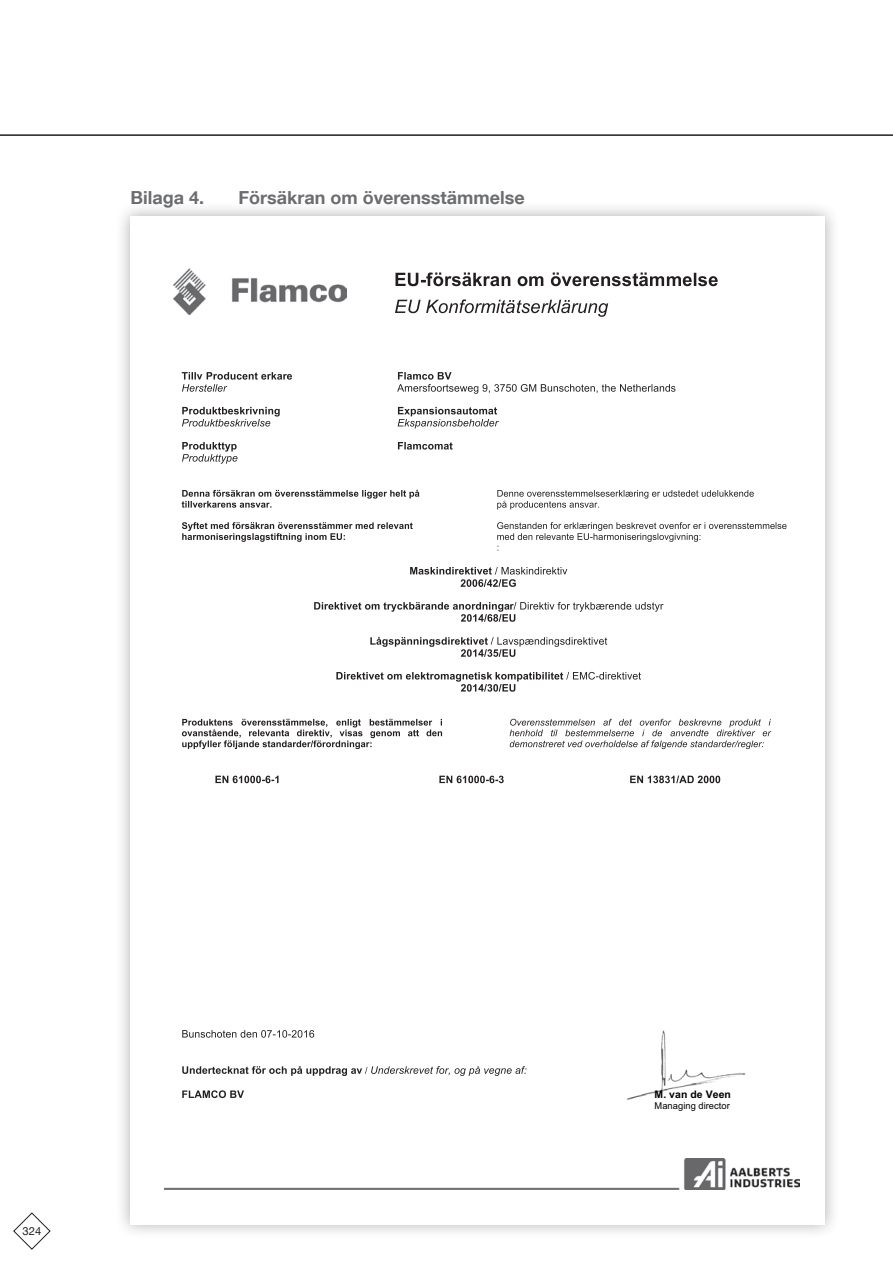
<style>
.page{position:relative;width:893px;height:1263px;background:#fff}
.page>*{position:absolute;margin:0;border:0;box-sizing:border-box;transform-origin:0 0}
.t1{font:700 18px "Helvetica Neue LT Com";color:#6c6d70}
.t2{font:11.25px "Helvetica Neue LT Com";color:#231f20}
.t3{font:700 10.5px "Arial";letter-spacing:.005em;color:#000}
.t4{font:9.3px "Arial";letter-spacing:.005em;color:#000}
</style>
<div class="page">
<svg style="left:13px;top:1212px;width:38px;height:38px"></svg>
<div style="left:115px;top:200px;width:725px;height:1040px;background:#231f20;opacity:.35"></div>
<div style="left:131px;top:216px;width:694px;height:1008px;background:#fff"></div>
<img style="left:173px;top:269px;width:173px;height:45px">
<img style="left:165px;top:1158px;width:635px;height:31px">
<svg style="left:395px;top:272px;width:115px;height:14px"></svg>
<svg style="left:518px;top:276px;width:25px;height:10px"></svg>
<svg style="left:551px;top:272px;width:167px;height:14px"></svg>
<svg style="left:395px;top:299px;width:213px;height:18px"></svg>
<svg style="left:182px;top:372px;width:110px;height:20px"></svg>
<svg style="left:397px;top:372px;width:278px;height:22px"></svg>
<svg style="left:182px;top:407px;width:98px;height:19px"></svg>
<svg style="left:398px;top:407px;width:101px;height:21px"></svg>
<svg style="left:398px;top:442px;width:55px;height:8px"></svg>
<svg style="left:182px;top:442px;width:55px;height:22px"></svg>
<svg style="left:182px;top:490px;width:237px;height:18px"></svg>
<svg style="left:182px;top:522px;width:231px;height:20px"></svg>
<svg style="left:497px;top:490px;width:257px;height:19px"></svg>
<svg style="left:497px;top:522px;width:290px;height:29px"></svg>
<svg style="left:410px;top:567px;width:157px;height:20px"></svg>
<svg style="left:314px;top:602px;width:349px;height:20px"></svg>
<svg style="left:370px;top:637px;width:237px;height:20px"></svg>
<svg style="left:336px;top:672px;width:305px;height:20px"></svg>
<svg style="left:182px;top:719px;width:260px;height:30px"></svg>
<svg style="left:510px;top:719px;width:261px;height:30px"></svg>
<svg style="left:215px;top:776px;width:63px;height:7px"></svg>
<svg style="left:439px;top:776px;width:65px;height:7px"></svg>
<svg style="left:630px;top:775px;width:90px;height:8px"></svg>
<svg style="left:182px;top:1030px;width:132px;height:8px"></svg>
<svg style="left:182px;top:1066px;width:345px;height:10px"></svg>
<svg style="left:182px;top:1090px;width:62px;height:8px"></svg>
<img style="left:627px;top:1030px;width:119px;height:70px">
<hr style="left:0;top:134px;width:893px;height:2px;background:#231f20">
<p class="t1" style="left:131px;top:186px;width:75px">Bilaga 4.</p>
<p class="t1" style="left:239px;top:186px;width:288px">Försäkran om överensstämmelse</p>
<p class="t2" style="left:23px;top:1224px;width:20px">324</p>
<p class="t3" style="left:654px;top:1086px;width:78px">M. van de Veen</p>
<p class="t4" style="left:654px;top:1099px;width:77px">Managing director</p>
</div>
